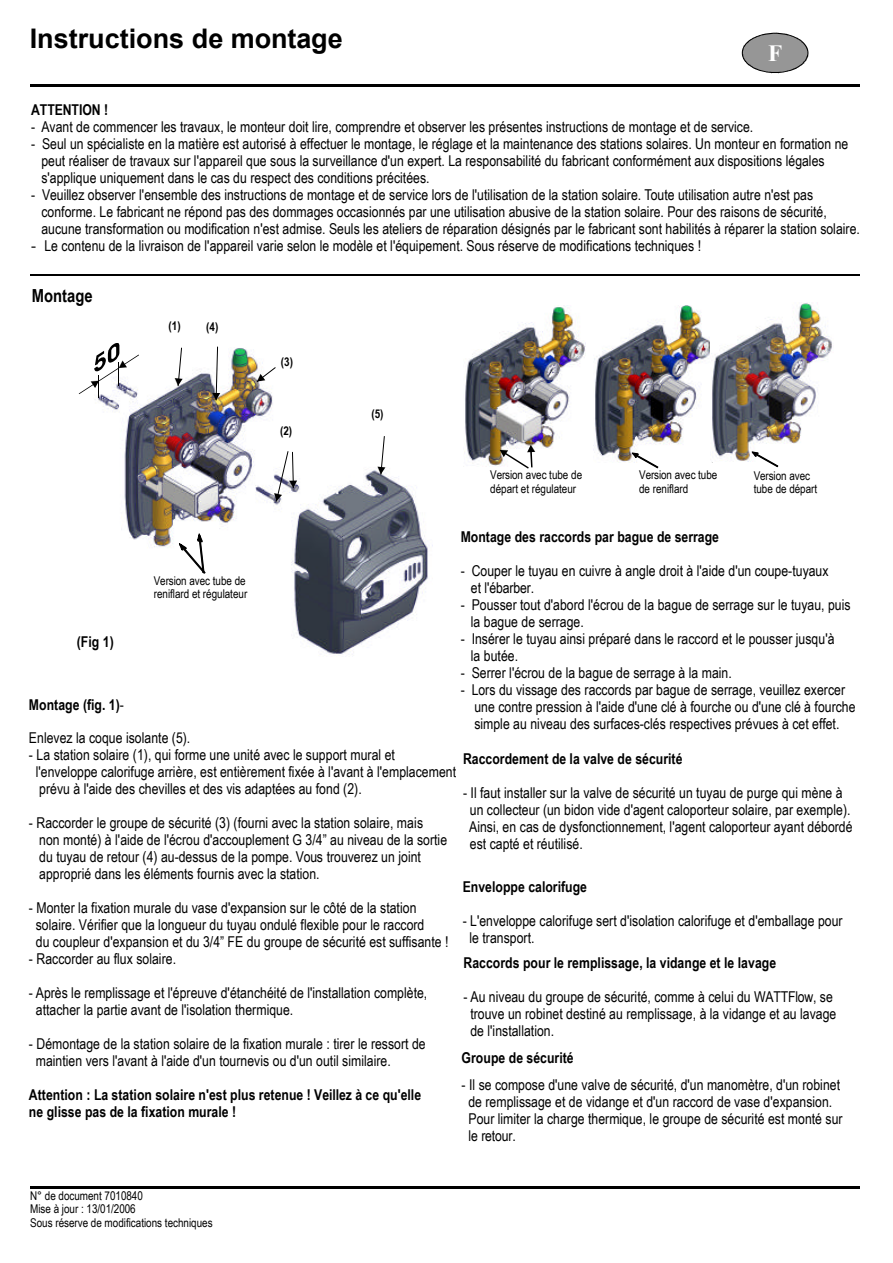
<style>
.page{position:relative;width:893px;height:1263px;background:#fff}
.page>*{position:absolute;margin:0;border:0;box-sizing:border-box;transform-origin:0 0}
.t1{font:700 27px "Arial";color:#000}
.t2{font:700 23.25px "Times New Roman";color:#fff}
.t3{font:700 18px "Arial Narrow";letter-spacing:.005em;color:#000}
.t4{font:15px/17px "Arial Narrow";color:#000}
.t5{font:700 15px/17.1px "Arial Narrow";color:#000}
.t6{font:12px/13.6px "Arial Narrow";color:#000}
.t7{font:700 12px "Arial Narrow";color:#000}
.s1{font-family:"Arial"}
.s2{font-weight:400}
</style>
<div class="page">
<img style="left:593px;top:305px;width:117px;height:158px">
<img style="left:464px;top:305px;width:121px;height:161px">
<img style="left:98px;top:348px;width:335px;height:307px">
<svg style="left:179px;top:533px;width:26px;height:40px"></svg>
<svg style="left:79px;top:343px;width:60px;height:55px"></svg>
<svg style="left:175px;top:348px;width:8px;height:38px"></svg>
<svg style="left:274px;top:451px;width:23px;height:50px"></svg>
<svg style="left:257px;top:367px;width:18px;height:15px"></svg>
<svg style="left:212px;top:347px;width:8px;height:53px"></svg>
<svg style="left:500px;top:445px;width:35px;height:24px"></svg>
<svg style="left:377px;top:436px;width:8px;height:38px"></svg>
<img style="left:711px;top:303px;width:121px;height:159px">
<svg style="left:751px;top:452px;width:27px;height:15px"></svg>
<svg style="left:632px;top:453px;width:26px;height:15px"></svg>
<hr style="left:30px;top:85px;width:829px;height:2px;background:#000">
<hr style="left:30px;top:1186px;width:829px;height:2px;background:#000">
<svg style="left:741px;top:33px;width:67px;height:40px"></svg>
<hr style="left:30px;top:274px;width:829px;height:2px;background:#000">
<h1 class="t1" style="left:30px;top:24px;width:314px">Instructions de montage</h1>
<h2 class="t2" style="left:768px;top:40px;width:16px">F</h2>
<p class="t5" style="left:31px;top:101px;width:79px">ATTENTION !</p>
<p class="t4" style="left:31px;top:118px;width:723px">- Avant de commencer les travaux, le monteur doit lire, comprendre et observer les présentes instructions de montage et de service.</p>
<p class="t4" style="left:41px;top:135px;width:808px;text-indent:-10px">- Seul un spécialiste en la matière est autorisé à effectuer le montage, le réglage et la maintenance des stations solaires. Un monteur en formation ne peut réaliser de travaux sur l'appareil que sous la surveillance d'un expert. La responsabilité du fabricant conformément aux dispositions légales s'applique uniquement dans le cas du respect des conditions précitées.</p>
<p class="t4" style="left:41px;top:186px;width:820px;text-indent:-10px">- Veuillez observer l'ensemble des instructions de montage et de service lors de l'utilisation de la station solaire. Toute utilisation autre n'est pas conforme. Le fabricant ne répond pas des dommages occasionnés par une utilisation abusive de la station solaire. Pour des raisons de sécurité, aucune transformation ou modification n'est admise. Seuls les ateliers de réparation désignés par le fabricant sont habilités à réparer la station solaire.</p>
<p class="t4" style="left:31px;top:237px;width:671px"><span class="s1">-</span> Le contenu de la livraison de l'appareil varie selon le modèle et l'équipement. Sous réserve de modifications techniques !</p>
<p class="t3" style="left:32px;top:286px;width:62px">Montage</p>
<p class="t7" style="left:168px;top:319px;width:14px">(1)</p>
<p class="t7" style="left:206px;top:320px;width:14px">(4)</p>
<p class="t7" style="left:281px;top:355px;width:14px">(3)</p>
<p class="t7" style="left:280px;top:424px;width:14px">(2)</p>
<p class="t7" style="left:371px;top:407px;width:14px">(5)</p>
<p class="t6" style="left:490px;top:468px;width:93px">Version avec tube de départ et régulateur</p>
<p class="t6" style="left:639px;top:468px;width:80px">Version avec tube de reniflard</p>
<p class="t6" style="left:753px;top:469px;width:65px">Version avec tube de départ</p>
<p class="t5" style="left:460px;top:528px;width:260px">Montage des raccords par bague de serrage</p>
<p class="t4" style="left:471px;top:562px;width:359px;text-indent:-10px">- Couper le tuyau en cuivre à angle droit à l'aide d'un coupe-tuyaux et l'ébarber.</p>
<p class="t4" style="left:471px;top:596px;width:381px;text-indent:-10px">- Pousser tout d'abord l'écrou de la bague de serrage sur le tuyau, puis la bague de serrage.</p>
<p class="t4" style="left:471px;top:630px;width:365px;text-indent:-10px">- Insérer le tuyau ainsi préparé dans le raccord et le pousser jusqu'à la butée.</p>
<p class="t4" style="left:460px;top:664px;width:273px">- Serrer l'écrou de la bague de serrage à la main.</p>
<p class="t4" style="left:474px;top:681px;width:383px;text-indent:-14px">- Lors du vissage des raccords par bague de serrage, veuillez exercer une contre pression à l'aide d'une clé à fourche ou d'une clé à fourche simple au niveau des surfaces-clés respectives prévues à cet effet.</p>
<p class="t5" style="left:463px;top:750px;width:221px">Raccordement de la valve de sécurité</p>
<p class="t4" style="left:469px;top:784px;width:385px;text-indent:-6px">- Il faut installer sur la valve de sécurité un tuyau de purge qui mène à un collecteur (un bidon vide d'agent caloporteur solaire, par exemple).<br>Ainsi, en cas de dysfonctionnement, l'agent caloporteur ayant débordé est capté et réutilisé.</p>
<p class="t5" style="left:462px;top:878px;width:126px">Enveloppe calorifuge</p>
<p class="t4" style="left:469px;top:912px;width:374px;text-indent:-7px">- L'enveloppe calorifuge sert d'isolation calorifuge et d'emballage pour le transport.</p>
<p class="t5" style="left:463px;top:954px;width:314px">Raccords pour le remplissage, la vidange et le lavage</p>
<p class="t4" style="left:470px;top:988px;width:367px;text-indent:-7px">- Au niveau du groupe de sécurité, comme à celui du WATTFlow, se trouve un robinet destiné au remplissage, à la vidange et au lavage de l'installation.</p>
<p class="t5" style="left:461px;top:1049px;width:114px">Groupe de sécurité</p>
<p class="t4" style="left:468px;top:1077px;width:376px;text-indent:-7px">- Il se compose d'une valve de sécurité, d'un manomètre, d'un robinet de remplissage et de vidange et d'un raccord de vase d'expansion.<br>Pour limiter la charge thermique, le groupe de sécurité est monté sur le retour.</p>
<p class="t6" style="left:154px;top:573px;width:95px">Version avec tube de reniflard et régulateur</p>
<p class="t5" style="left:77px;top:633px;width:38px">(Fig 1)</p>
<p class="t5" style="left:29px;top:696px;width:96px">Montage (fig. 1)<span class="s2">-</span></p>
<p class="t4" style="left:29px;top:730px;width:163px">Enlevez la coque isolante (5).</p>
<p class="t4" style="left:36px;top:747px;width:422px;text-indent:-7px">- La station solaire (1), qui forme une unité avec le support mural et l'enveloppe calorifuge arrière, est entièrement fixée à l'avant à l'emplacement prévu à l'aide des chevilles et des vis adaptées au fond (2).</p>
<p class="t4" style="left:39px;top:814px;width:409px;text-indent:-10px">- Raccorder le groupe de sécurité (3) (fourni avec la station solaire, mais non monté) à l'aide de l'écrou d'accouplement G 3/4” au niveau de la sortie du tuyau de retour (4) au-dessus de la pompe. Vous trouverez un joint approprié dans les éléments fournis avec la station.</p>
<p class="t4" style="left:36px;top:899px;width:414px;text-indent:-7px">- Monter la fixation murale du vase d'expansion sur le côté de la station solaire. Vérifier que la longueur du tuyau ondulé flexible pour le raccord<br>du coupleur d'expansion et du 3/4” FE du groupe de sécurité est suffisante !</p>
<p class="t4" style="left:29px;top:950px;width:149px">- Raccorder au flux solaire.</p>
<p class="t4" style="left:36px;top:984px;width:393px;text-indent:-7px">- Après le remplissage et l'épreuve d'étanchéité de l'installation complète, attacher la partie avant de l'isolation thermique.</p>
<p class="t4" style="left:36px;top:1035px;width:391px;text-indent:-7px">- Démontage de la station solaire de la fixation murale : tirer le ressort de maintien vers l'avant à l'aide d'un tournevis ou d'un outil similaire.</p>
<p class="t5" style="left:29px;top:1086px;width:394px">Attention : La station solaire n'est plus retenue ! Veillez à ce qu'elle ne glisse pas de la fixation murale !</p>
<p class="t6" style="left:30px;top:1189px;width:184px">N° de document 7010840<br>Mise à jour : 13/01/2006<br>Sous réserve de modifications techniques</p>
</div>
